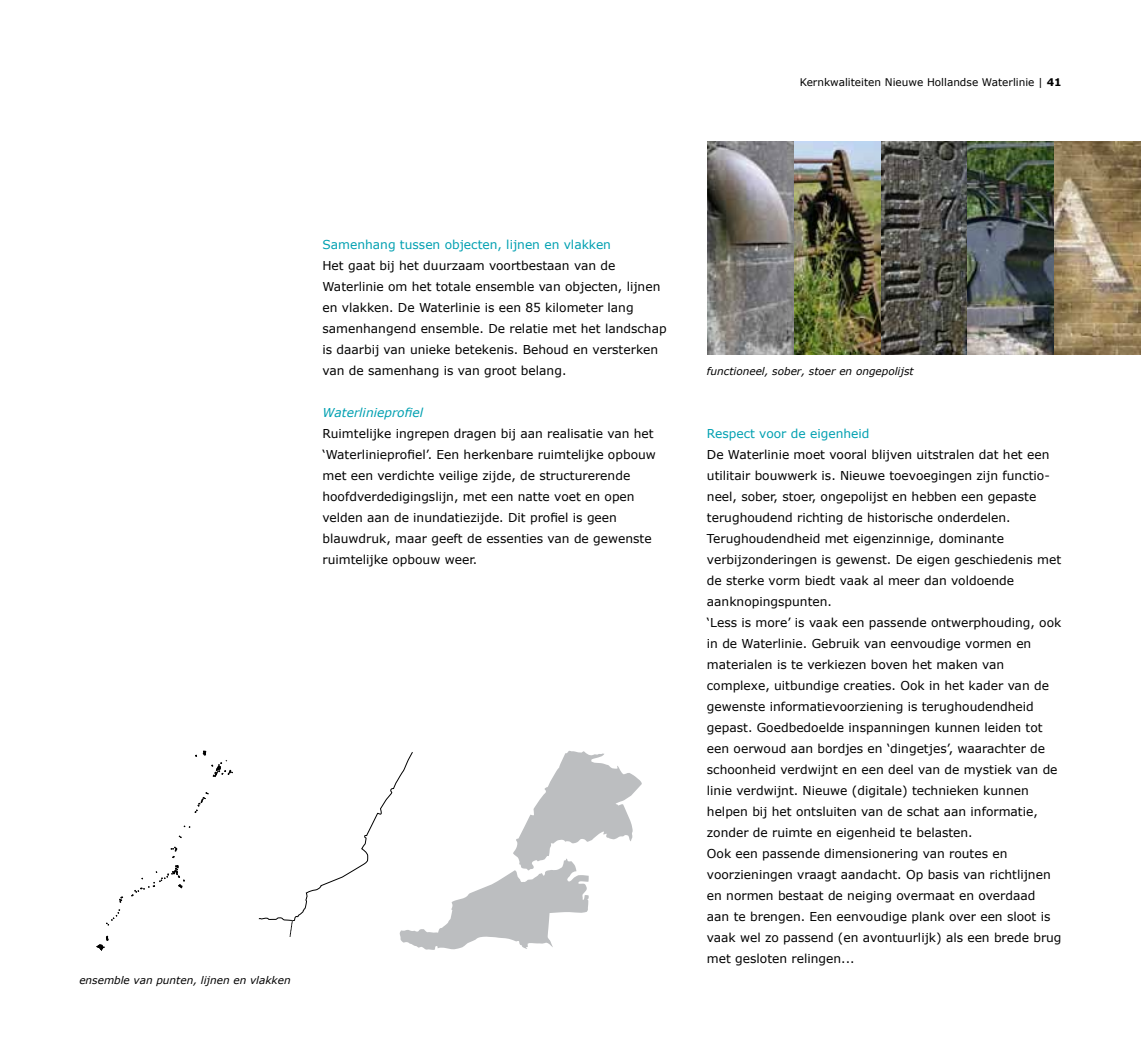
<style>
.page{position:relative;width:1141px;height:1042px;background:#fff}
.page>*{position:absolute;margin:0;border:0;box-sizing:border-box;transform-origin:0 0}
.t1{font:12.25px/21px "Verdana";color:#000}
.t2{font:12.25px "Verdana";color:#00a0b1}
.t3{font:italic 12.25px "Verdana";color:#00a0b1}
.t4{font:italic 10.5px "Verdana";color:#000}
.t5{font:10.5px "Verdana";color:#000}
.s1{font-weight:700}
</style>
<div class="page">
<svg style="left:203px;top:751px;width:3px;height:4px"></svg>
<svg style="left:97px;top:936px;width:11px;height:14px"></svg>
<svg style="left:212px;top:760px;width:21px;height:17px"></svg>
<svg style="left:195px;top:793px;width:14px;height:20px"></svg>
<svg style="left:171px;top:847px;width:6px;height:11px"></svg>
<svg style="left:120px;top:897px;width:3px;height:6px"></svg>
<svg style="left:106px;top:910px;width:14px;height:15px"></svg>
<svg style="left:132px;top:865px;width:53px;height:31px"></svg>
<svg style="left:258px;top:751px;width:384px;height:199px"></svg>
<img style="left:708px;top:142px;width:433px;height:212px">
<p class="t5" style="left:800px;top:76px;width:263px">Kernkwaliteiten Nieuwe Hollandse Waterlinie | <span class="s1">41</span></p>
<p class="t4" style="left:79px;top:974px;width:213px">ensemble van punten, lijnen en vlakken</p>
<p class="t2" style="left:322px;top:237px;width:290px">Samenhang tussen objecten, lijnen en vlakken</p>
<p class="t1" style="left:322px;top:255px;width:346px">Het gaat bij het duurzaam voortbestaan van de Waterlinie om het totale ensemble van objecten, lijnen en vlakken. De Waterlinie is een 85 kilometer lang samenhangend ensemble. De relatie met het landschap is daarbij van unieke betekenis. Behoud en versterken van de samenhang is van groot belang.</p>
<p class="t3" style="left:322px;top:405px;width:102px">Waterlinieprofiel</p>
<p class="t1" style="left:322px;top:423px;width:335px">Ruimtelijke ingrepen dragen bij aan realisatie van het ‘Waterlinieprofiel’. Een herkenbare ruimtelijke opbouw met een verdichte veilige zijde, de structurerende hoofdverdedigingslijn, met een natte voet en open velden aan de inundatiezijde. Dit profiel is geen blauwdruk, maar geeft de essenties van de gewenste ruimtelijke opbouw weer.</p>
<p class="t2" style="left:707px;top:426px;width:164px">Respect voor de eigenheid</p>
<p class="t4" style="left:707px;top:365px;width:208px">functioneel, sober, stoer en ongepolijst</p>
<p class="t1" style="left:707px;top:444px;width:356px">De Waterlinie moet vooral blijven uitstralen dat het een utilitair bouwwerk is. Nieuwe toevoegingen zijn functio&shy;neel, sober, stoer, ongepolijst en hebben een gepaste terughoudend richting de historische onderdelen.<br>Terughoudendheid met eigenzinnige, dominante verbijzonderingen is gewenst. De eigen geschiedenis met de sterke vorm biedt vaak al meer dan voldoende aanknopingspunten.<br>‘Less is more’ is vaak een passende ontwerphouding, ook in de Waterlinie. Gebruik van eenvoudige vormen en materialen is te verkiezen boven het maken van complexe, uitbundige creaties. Ook in het kader van de gewenste informatievoorziening is terughoudendheid gepast. Goedbedoelde inspanningen kunnen leiden tot een oerwoud aan bordjes en ‘dingetjes’, waarachter de schoonheid verdwijnt en een deel van de mystiek van de linie verdwijnt. Nieuwe (digitale) technieken kunnen helpen bij het ontsluiten van de schat aan informatie, zonder de ruimte en eigenheid te belasten.<br>Ook een passende dimensionering van routes en voorzieningen vraagt aandacht. Op basis van richtlijnen en normen bestaat de neiging overmaat en overdaad<br>aan te brengen. Een eenvoudige plank over een sloot is vaak wel zo passend (en avontuurlijk) als een brede brug met gesloten relingen...</p>
</div>
